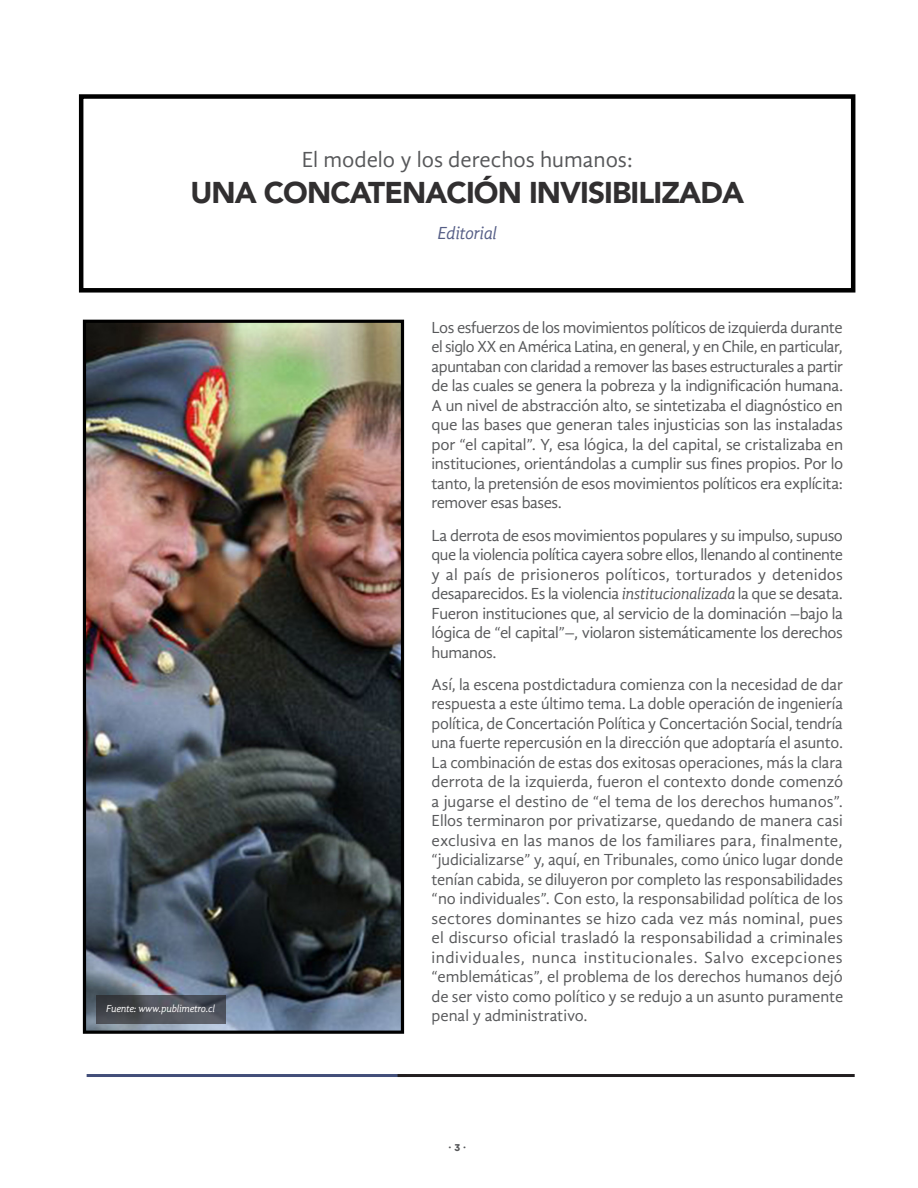
<style>
.page{position:relative;width:918px;height:1188px;background:#fff}
.page>*{position:absolute;margin:0;border:0;box-sizing:border-box;transform-origin:0 0}
.Títulos{font:900 30px "Avenir";letter-spacing:-.03em;color:#312f30}
.Títulos-2{font:22.5px "Gandhi Sans";color:#57585a}
.Cuerpo_de_Texto{font:italic 18px "Gandhi Sans";letter-spacing:-.025em;color:#555e86}
.Cuerpo_de_Texto-2{font:16.5px/19.5px "Gandhi Sans";letter-spacing:-.025em;color:#57585a;text-align:justify}
.Cuerpo_de_Texto-3{font:italic 10.5px "Gandhi Sans";letter-spacing:-.025em;color:#fff}
.t1{font:700 10.5px "Dax Pro";color:#57585a}
.s1{font-style:italic}
.s2{font-family:"Archive";font-weight:400}
</style>
<div class="page">
<img style="left:87px;top:324px;width:313px;height:706px">
<div style="left:83px;top:320px;width:321px;height:714px;border:3px solid #000"></div>
<div style="left:79px;top:94px;width:776px;height:199px;border:4px solid #000"></div>
<hr style="left:87px;top:1074px;width:320px;height:3px;background:#424e79">
<hr style="left:398px;top:1074px;width:457px;height:3px;background:#231f20">
<svg style="left:96px;top:995px;width:129px;height:28px;background:#4b4e55"></svg>
<p class="Títulos-2" style="left:302px;top:147px;width:333px">El modelo y los derechos humanos:</p>
<p class="Títulos" style="left:190px;top:167px;width:555px">UNA CONCATENACIÓN INVISIBILIZADA</p>
<p class="Cuerpo_de_Texto" style="left:437px;top:223px;width:61px">Editorial</p>
<p class="Cuerpo_de_Texto-3" style="left:106px;top:1003px;width:111px">Fuente: www.publimetro.cl</p>
<p class="Cuerpo_de_Texto-2" style="left:432px;top:318px;width:413px">Los esfuerzos de los movimientos políticos de izquierda durante el siglo XX en América Latina, en general, y en Chile, en particular, apuntaban con claridad a remover las bases estructurales a partir de las cuales se genera la pobreza y la indignificación humana.<br>A un nivel de abstracción alto, se sintetizaba el diagnóstico en que las bases que generan tales injusticias son las instaladas por “el capital”. Y, esa lógica, la del capital, se cristalizaba en instituciones, orientándolas a cumplir sus fines propios. Por lo tanto, la pretensión de esos movimientos políticos era explícita: remover esas bases.</p>
<p class="Cuerpo_de_Texto-2" style="left:432px;top:525px;width:413px">La derrota de esos movimientos populares y su impulso, supuso que la violencia política cayera sobre ellos, llenando al continente y al país de prisioneros políticos, torturados y detenidos desaparecidos. Es la violencia <span class="s1">institucionalizada</span> la que se desata.<br>Fueron instituciones que, al servicio de la dominación –bajo la lógica de “el capital”–, violaron sistemáticamente los derechos humanos.</p>
<p class="Cuerpo_de_Texto-2" style="left:432px;top:675px;width:413px">Así, la escena postdictadura comienza con la necesidad de dar respuesta a este último tema. La doble operación de ingeniería política, de Concertación Política y Concertación Social, tendría una fuerte repercusión en la dirección que adoptaría el asunto.<br>La combinación de estas dos exitosas operaciones, más la clara derrota de la izquierda, fueron el contexto donde comenzó a jugarse el destino de “el tema de los derechos humanos”.<br>Ellos terminaron por privatizarse, quedando de manera casi exclusiva en las manos de los familiares para, finalmente, “judicializarse” y, aquí, en Tribunales, como único lugar donde tenían cabida, se diluyeron por completo las responsabilidades “no individuales”. Con esto, la responsabilidad política de los sectores dominantes se hizo cada vez más nominal, pues el discurso oficial trasladó la responsabilidad a criminales individuales, nunca institucionales. Salvo excepciones “emblemáticas”, el problema de los derechos humanos dejó de ser visto como político y se redujo a un asunto puramente penal y administrativo.</p>
<p class="t1" style="left:449px;top:1140px;width:19px">· <span class="s2">3</span> ·</p>
</div>
